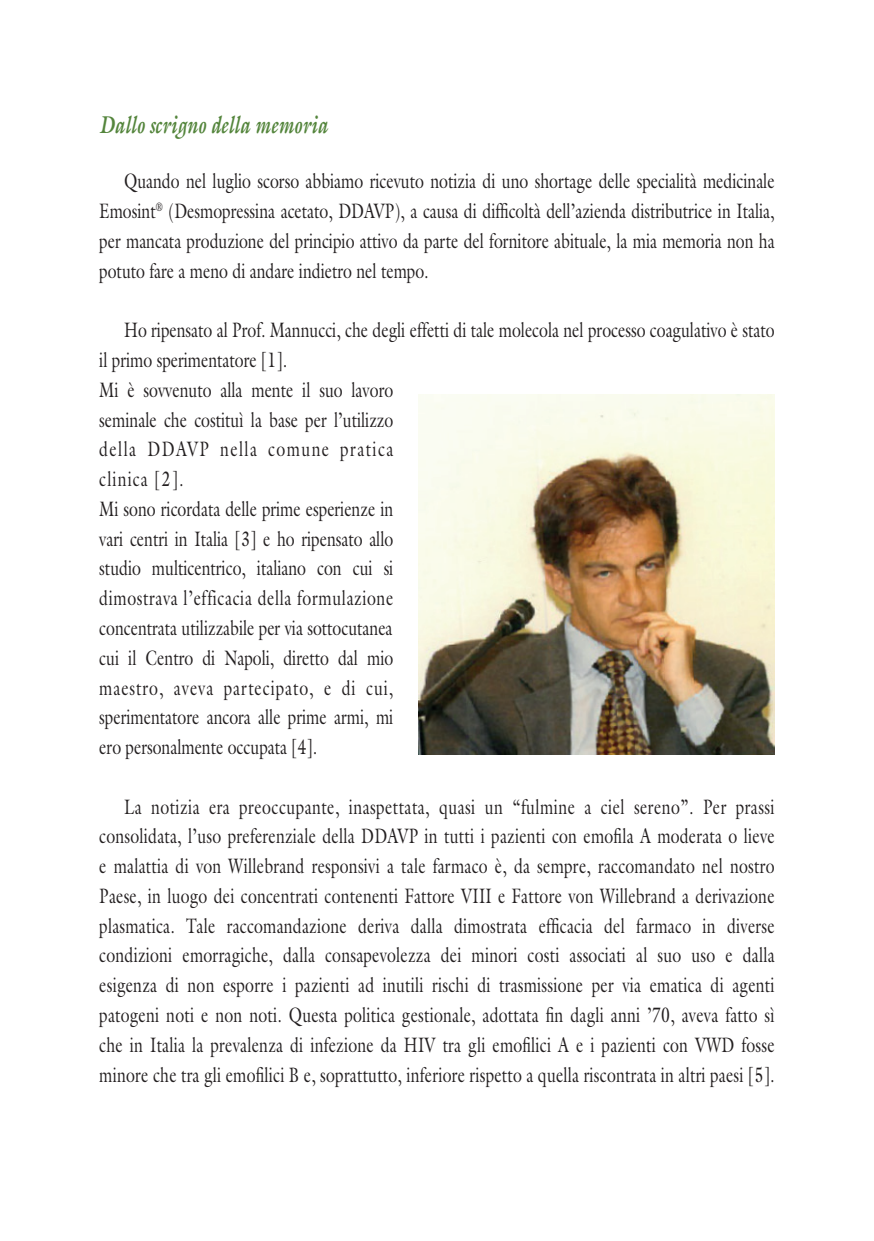
<style>
.page{position:relative;width:874px;height:1241px;background:#fff}
.page>*{position:absolute;margin:0;border:0;box-sizing:border-box;transform-origin:0 0}
.t1{font:italic 700 24.5px "Galliard";color:#54853c;scale:.75 1}
.t2{font:21px/29.8px "Galliard";letter-spacing:.015em;color:#231f20;scale:.75 1}
.t3{font:21px "Galliard";letter-spacing:.04em;color:#231f20;scale:.75 1}
.t4{font:21px "Galliard";letter-spacing:.06em;color:#231f20;scale:.75 1}
.t5{font:21px "Galliard";letter-spacing:.09em;color:#231f20;scale:.75 1}
.t6{font:21px "Galliard";letter-spacing:.07em;color:#231f20;scale:.75 1}
</style>
<div class="page">
<img style="left:418px;top:394px;width:356px;height:360px">
<p class="t1" style="left:99px;top:110px;width:306px">Dallo scrigno della memoria</p>
<p class="t2" style="left:99px;top:166px;width:901px;text-align:justify;text-indent:25px">Quando nel luglio scorso abbiamo ricevuto notizia di uno shortage delle specialità medicinale Emosint<sup>®</sup> (Desmopressina acetato, DDAVP), a causa di difficoltà dell’azienda distributrice in Italia, per mancata produzione del principio attivo da parte del fornitore abituale, la mia memoria non ha potuto fare a meno di andare indietro nel tempo.</p>
<p class="t2" style="left:99px;top:315px;width:901px;text-indent:25px">Ho ripensato al Prof. Mannucci, che degli effetti di tale molecola nel processo coagulativo è stato il primo sperimentatore [1].</p>
<p class="t2" style="left:99px;top:374px;width:393px">Mi è sovvenuto alla mente il suo lavoro</p>
<p class="t2" style="left:99px;top:404px;width:393px">seminale che costituì la base per l’utilizzo</p>
<p class="t5" style="left:99px;top:436px;width:393px">della DDAVP nella comune pratica</p>
<p class="t6" style="left:99px;top:465px;width:114px">clinica [2].</p>
<p class="t2" style="left:99px;top:493px;width:393px;text-align:justify">Mi sono ricordata delle prime esperienze in vari centri in Italia [3] e ho ripensato allo studio multicentrico, italiano con cui si</p>
<p class="t3" style="left:99px;top:584px;width:393px">dimostrava l’efficacia della formulazione</p>
<p class="t2" style="left:99px;top:612px;width:392px">concentrata utilizzabile per via sottocutanea</p>
<p class="t2" style="left:99px;top:642px;width:393px">cui il Centro di Napoli, diretto dal mio</p>
<p class="t4" style="left:99px;top:674px;width:393px">maestro, aveva partecipato, e di cui,</p>
<p class="t2" style="left:99px;top:701px;width:393px">sperimentatore ancora alle prime armi, mi ero personalmente occupata [4].</p>
<p class="t2" style="left:124px;top:791px;width:868px">La notizia era preoccupante, inaspettata, quasi un “fulmine a ciel sereno”. Per prassi</p>
<p class="t2" style="left:99px;top:820px;width:901px">consolidata, l’uso preferenziale della DDAVP in tutti i pazienti con emofila A moderata o lieve e malattia di von Willebrand responsivi a tale farmaco è, da sempre, raccomandato nel nostro</p>
<p class="t2" style="left:99px;top:880px;width:901px">Paese, in luogo dei concentrati contenenti Fattore VIII e Fattore von Willebrand a derivazione</p>
<p class="t2" style="left:99px;top:910px;width:901px">plasmatica. Tale raccomandazione deriva dalla dimostrata efficacia del farmaco in diverse</p>
<p class="t2" style="left:99px;top:939px;width:901px">condizioni emorragiche, dalla consapevolezza dei minori costi associati al suo uso e dalla</p>
<p class="t2" style="left:99px;top:969px;width:901px">esigenza di non esporre i pazienti ad inutili rischi di trasmissione per via ematica di agenti</p>
<p class="t2" style="left:99px;top:999px;width:901px">patogeni noti e non noti. Questa politica gestionale, adottata fin dagli anni ’70, aveva fatto sì che in Italia la prevalenza di infezione da HIV tra gli emofilici A e i pazienti con VWD fosse</p>
<p class="t2" style="left:99px;top:1058px;width:901px">minore che tra gli emofilici B e, soprattutto, inferiore rispetto a quella riscontrata in altri paesi [5].</p>
</div>
